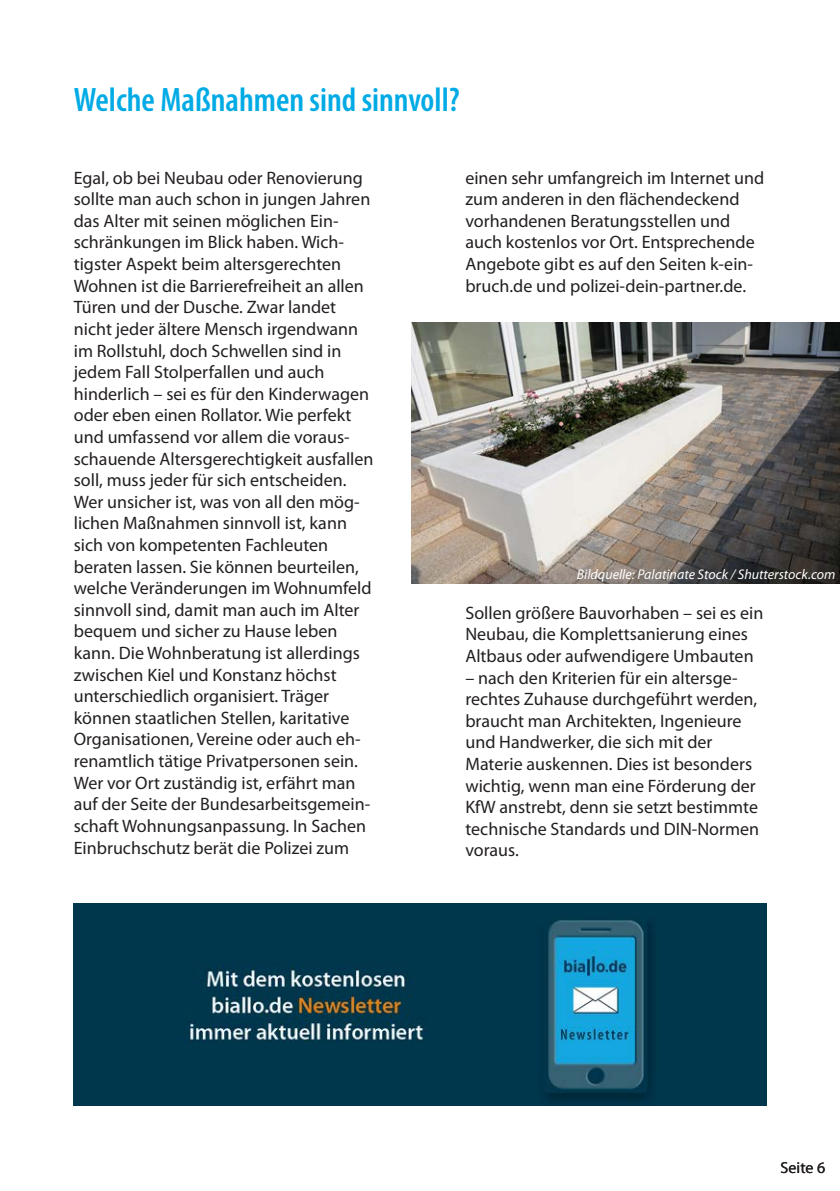
<style>
.page{position:relative;width:840px;height:1191px;background:#fff}
.page>*{position:absolute;margin:0;border:0;box-sizing:border-box;transform-origin:0 0}
.RdW_-_Ü_Kapitel{font:600 condensed 34px "Myriad Pro";color:#00abe5}
.RdW_-_S00_Fliesstext{font:18px/21.6px "Myriad Pro";color:#231f20}
.t1{font:16px "Myriad Pro";color:#231f20}
.RdW_-_S08_Fußnote_07{font:italic 14px "Myriad Pro";color:#fff}
</style>
<div class="page">
<img style="left:74px;top:903px;width:691px;height:203px">
<img style="left:411px;top:322px;width:428px;height:261px">
<p class="RdW_-_Ü_Kapitel" style="left:74px;top:78px;width:387px">Welche Maßnahmen sind sinnvoll?</p>
<p class="RdW_-_S00_Fliesstext" style="left:74px;top:166px;width:301px">Egal, ob bei Neubau oder Renovierung sollte man auch schon in jungen Jahren das Alter mit seinen möglichen Ein&shy;schränkungen im Blick haben. Wich&shy;tigster Aspekt beim altersgerechten Wohnen ist die Barrierefreiheit an allen Türen und der Dusche. Zwar landet nicht jeder ältere Mensch irgendwann im Rollstuhl, doch Schwellen sind in jedem Fall Stolperfallen und auch hinderlich – sei es für den Kinderwagen oder eben einen Rollator. Wie perfekt und umfassend vor allem die voraus&shy;schauende Altersgerechtigkeit ausfallen soll, muss jeder für sich entscheiden.<br>Wer unsicher ist, was von all den mög&shy;lichen Maßnahmen sinnvoll ist, kann sich von kompetenten Fachleuten beraten lassen. Sie können beurteilen, welche Veränderungen im Wohnumfeld sinnvoll sind, damit man auch im Alter bequem und sicher zu Hause leben kann. Die Wohnberatung ist allerdings zwischen Kiel und Konstanz höchst unterschiedlich organisiert. Träger können staatlichen Stellen, karitative Organisationen, Vereine oder auch eh&shy;renamtlich tätige Privatpersonen sein.<br>Wer vor Ort zuständig ist, erfährt man auf der Seite der Bundesarbeitsgemein&shy;schaft Wohnungsanpassung. In Sachen Einbruchschutz berät die Polizei zum</p>
<p class="RdW_-_S00_Fliesstext" style="left:465px;top:166px;width:300px">einen sehr umfangreich im Internet und zum anderen in den flächendeckend vorhandenen Beratungsstellen und auch kostenlos vor Ort. Entsprechende Angebote gibt es auf den Seiten k-ein&shy;bruch.de und polizei-dein-partner.de.</p>
<p class="RdW_-_S08_Fußnote_07" style="left:576px;top:565px;width:260px">Bildquelle: Palatinate Stock / Shutterstock.com</p>
<p class="RdW_-_S00_Fliesstext" style="left:465px;top:601px;width:299px">Sollen größere Bauvorhaben – sei es ein<br>Neubau, die Komplettsanierung eines<br>Altbaus oder aufwendigere Umbauten</p>
<p class="RdW_-_S00_Fliesstext" style="left:465px;top:666px;width:295px">– nach den Kriterien für ein altersge&shy;rechtes Zuhause durchgeführt werden, braucht man Architekten, Ingenieure und Handwerker, die sich mit der Materie auskennen. Dies ist besonders wichtig, wenn man eine Förderung der KfW anstrebt, denn sie setzt bestimmte technische Standards und DIN-Normen voraus.</p>
<p class="t1" style="left:780px;top:1157px;width:46px">Seite 6</p>
</div>
